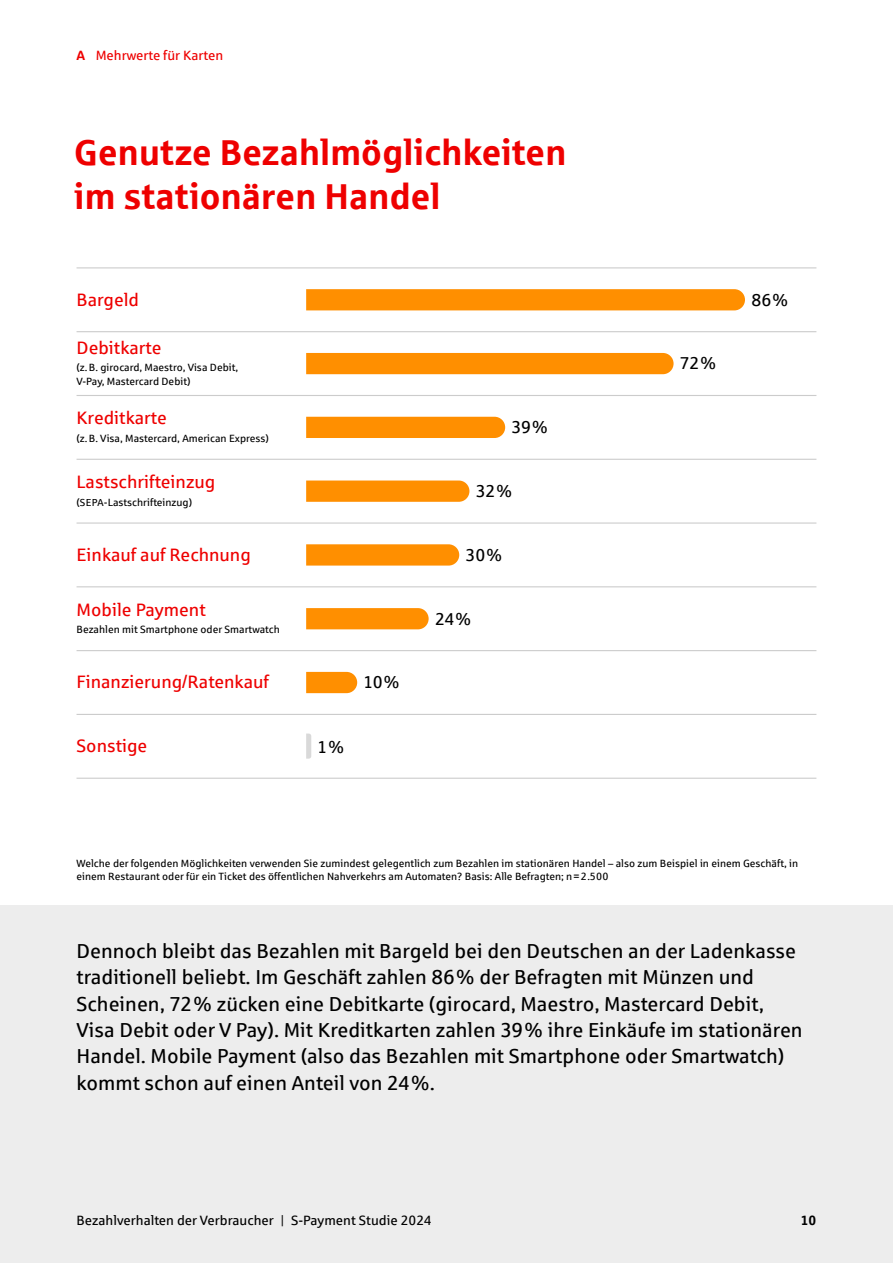
<style>
.page{position:relative;width:893px;height:1263px;background:#fff}
.page>*{position:absolute;margin:0;border:0;box-sizing:border-box;transform-origin:0 0}
.t1{font:700 36px/43.2px "Sparkasse Rg";letter-spacing:-.01em;color:#e00}
.t2{font:20.25px/26.4px "Sparkasse Rg";color:#000}
.t3{font:18px "Sparkasse Rg";color:#e00}
.t4{font:17.25px "Sparkasse Rg";letter-spacing:-.02em;color:#000}
.t5{font:13.5px "Sparkasse Rg";color:#000}
.t6{font:13.5px "Sparkasse Rg";color:#e00}
.t7{font:700 13.5px "Sparkasse Rg";color:#000}
.t8{font:10.5px/13.5px "Sparkasse Rg";color:#000}
.s1{font-weight:700}
.s2{font-size:10.2px}
.s3{font-size:16.35px}
.s4{font-size:19.2px}
</style>
<div class="page">
<div style="left:0;top:906px;width:893px;height:357px;background:#ededed"></div>
<hr style="left:77px;top:331px;width:739px;height:1px;background:#ccc">
<hr style="left:77px;top:395px;width:739px;height:1px;background:#ccc">
<hr style="left:77px;top:459px;width:739px;height:1px;background:#ccc">
<hr style="left:77px;top:522px;width:739px;height:2px;background:#ccc">
<hr style="left:77px;top:586px;width:739px;height:1px;background:#ccc">
<hr style="left:77px;top:650px;width:739px;height:1px;background:#ccc">
<hr style="left:77px;top:714px;width:739px;height:1px;background:#ccc">
<hr style="left:77px;top:778px;width:739px;height:1px;background:#ccc">
<hr style="left:77px;top:267px;width:739px;height:1px;background:#ccc">
<div style="left:306px;top:289px;width:439px;height:21px;background:#ff8f00"></div>
<div style="left:306px;top:353px;width:368px;height:21px;background:#ff8f00"></div>
<div style="left:306px;top:417px;width:199px;height:21px;background:#ff8f00"></div>
<svg style="left:306px;top:480px;width:163px;height:22px;background:#ff940b"></svg>
<svg style="left:306px;top:544px;width:153px;height:22px;background:#ff940c"></svg>
<svg style="left:306px;top:608px;width:123px;height:21px;background:#ff9106"></svg>
<svg style="left:306px;top:672px;width:51px;height:21px"></svg>
<svg style="left:306px;top:733px;width:5px;height:26px"></svg>
<p class="t6" style="left:77px;top:47px;width:148px"><span class="s1">A</span> Mehrwerte für Karten</p>
<h1 class="t1" style="left:74px;top:130px;width:494px">Genutze Bezahlmöglichkeiten im stationären Handel</h1>
<h3 class="t3" style="left:77px;top:288px;width:64px">Bargeld</h3>
<h3 class="t3" style="left:77px;top:336px;width:86px">Debitkarte</h3>
<p class="t8" style="left:77px;top:361px;width:163px">(z.B. girocard, Maestro, Visa Debit,<br>V-Pay, Mastercard Debit)</p>
<h3 class="t3" style="left:77px;top:407px;width:92px">Kreditkarte</h3>
<p class="t8" style="left:77px;top:431px;width:194px">(z.B. Visa, Mastercard, American Express)</p>
<h3 class="t3" style="left:77px;top:471px;width:140px">Lastschrifteinzug</h3>
<p class="t8" style="left:77px;top:495px;width:117px">(<span class="s2">SEPA</span>-Lastschrifteinzug)</p>
<h3 class="t3" style="left:77px;top:543px;width:176px">Einkauf auf Rechnung</h3>
<h3 class="t3" style="left:77px;top:598px;width:131px">Mobile Payment</h3>
<p class="t8" style="left:77px;top:623px;width:205px">Bezahlen mit Smartphone oder Smartwatch</p>
<h3 class="t3" style="left:77px;top:671px;width:194px">Finanzierung/Ratenkauf</h3>
<h3 class="t3" style="left:77px;top:735px;width:72px">Sonstige</h3>
<h3 class="t4" style="left:318px;top:736px;width:28px">1<span class="s3">%</span></h3>
<h3 class="t4" style="left:364px;top:672px;width:37px">10<span class="s3">%</span></h3>
<h3 class="t4" style="left:512px;top:417px;width:38px">39<span class="s3">%</span></h3>
<h3 class="t4" style="left:476px;top:480px;width:38px">32<span class="s3">%</span></h3>
<h3 class="t4" style="left:466px;top:544px;width:38px">30<span class="s3">%</span></h3>
<h3 class="t4" style="left:435px;top:608px;width:38px">24<span class="s3">%</span></h3>
<h3 class="t4" style="left:680px;top:353px;width:38px">72<span class="s3">%</span></h3>
<h3 class="t4" style="left:751px;top:289px;width:38px">86<span class="s3">%</span></h3>
<p class="t8" style="left:77px;top:856px;width:723px">Welche der folgenden Möglichkeiten verwenden Sie zumindest gelegentlich zum Bezahlen im stationären Handel – also zum Beispiel in einem Geschäft, in einem Restaurant oder für ein Ticket des öffentlichen Nahverkehrs am Automaten? Basis: Alle Befragten; n=2.500</p>
<p class="t2" style="left:77px;top:937px;width:728px">Dennoch bleibt das Bezahlen mit Bargeld bei den Deutschen an der Ladenkasse traditionell beliebt. Im Geschäft zahlen 86<span class="s4">%</span> der Befragten mit Münzen und Scheinen, 72<span class="s4">%</span> zücken eine Debitkarte (girocard, Maestro, Mastercard Debit, Visa Debit oder V Pay). Mit Kreditkarten zahlen 39<span class="s4">%</span> ihre Einkäufe im stationären Handel. Mobile Payment (also das Bezahlen mit Smartphone oder Smartwatch) kommt schon auf einen Anteil von 24<span class="s4">%</span>.</p>
<p class="t5" style="left:77px;top:1212px;width:357px">Bezahlverhalten der Verbraucher | S-Payment Studie 2024</p>
<p class="t7" style="left:801px;top:1211px;width:17px">10</p>
</div>
